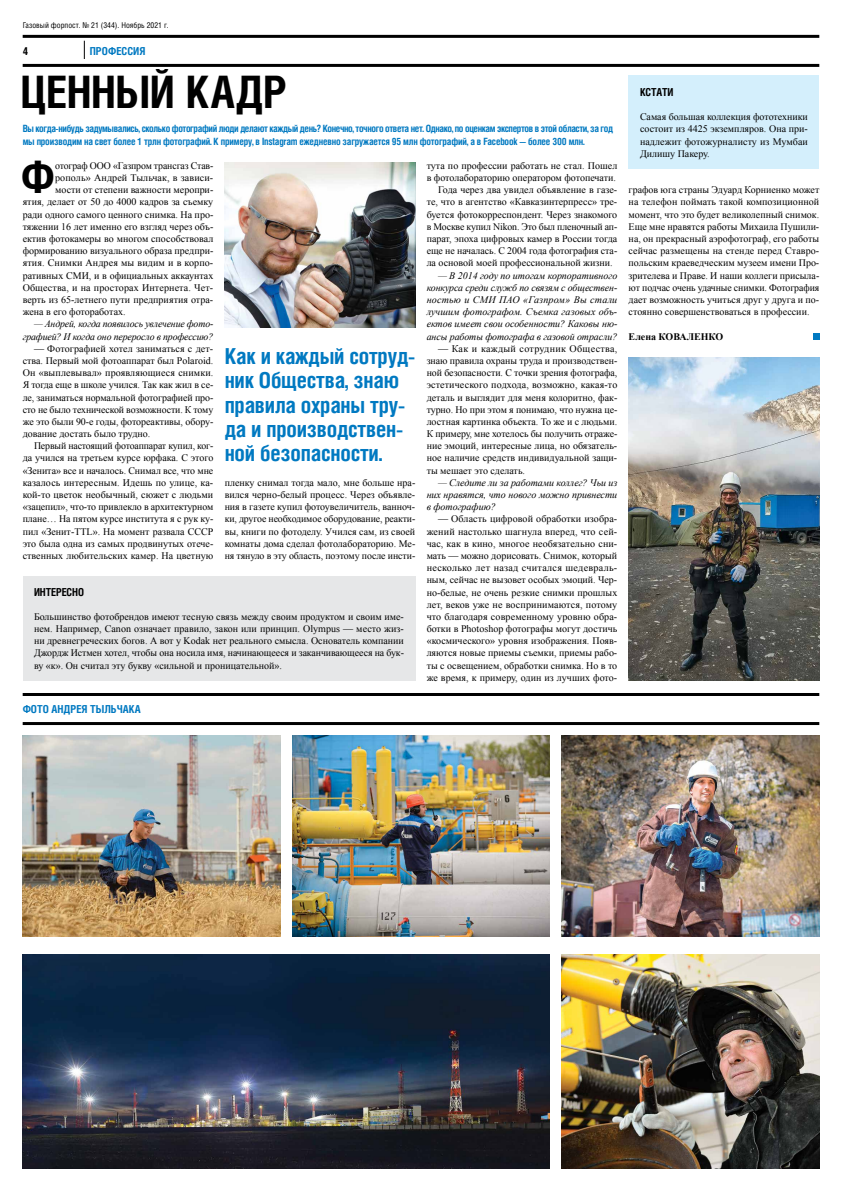
<style>
.page{position:relative;width:842px;height:1191px;background:#fff}
.page>*{position:absolute;margin:0;border:0;box-sizing:border-box;transform-origin:0 0}
.t1{font:700 44.8px "Helios Cond";letter-spacing:-.005em;color:#000}
.t2{font:700 22px/24.4px "Helios Cond";letter-spacing:-.01em;color:#0079c1}
.t3{font:700 11px "Helios Cond";color:#0079c1}
.t4{font:700 11px "Helios Cond";letter-spacing:-.01em;color:#000}
.t5{font:10px/12.2px "Times New Roman";color:#000;text-align:justify}
.t6{font:italic 10px/12.2px "Times New Roman";letter-spacing:-.005em;color:#000;text-align:justify}
.t7{font:700 10px/12.2px "Helios Cond";letter-spacing:-.04em;color:#0079c1}
.t8{font:700 10px "Times New Roman";color:#000}
.t9{font:8px "Helios Cond";color:#000}
</style>
<div class="page">
<svg style="left:84px;top:41px;width:1px;height:18px"></svg>
<hr style="left:23px;top:693px;width:796px;height:3px;background:#000">
<hr style="left:23px;top:722px;width:796px;height:3px;background:#000">
<svg style="left:813px;top:333px;width:6px;height:6px"></svg>
<div style="left:629px;top:76px;width:190px;height:93px;background:#d4effc"></div>
<div style="left:23px;top:576px;width:392px;height:105px;background:#e6e7e8"></div>
<img style="left:629px;top:357px;width:190px;height:324px">
<img style="left:225px;top:163px;width:190px;height:164px">
<svg style="left:23px;top:63px;width:258px;height:1px"></svg>
<hr style="left:23px;top:35px;width:796px;height:3px;background:#000">
<hr style="left:23px;top:64px;width:796px;height:3px;background:#000">
<img style="left:292px;top:735px;width:258px;height:201px">
<img style="left:561px;top:954px;width:258px;height:214px">
<img style="left:23px;top:954px;width:527px;height:214px">
<img style="left:23px;top:735px;width:258px;height:201px">
<img style="left:561px;top:735px;width:258px;height:201px">
<p class="t9" style="left:23px;top:21px;width:148px">Газовый форпост. № 21 (344). Ноябрь 2021 г.</p>
<h1 class="t1" style="left:20px;top:65px;width:269px">ЦЕННЫЙ КАДР</h1>
<p class="t3" style="left:90px;top:44px;width:57px">ПРОФЕССИЯ</p>
<p class="t4" style="left:23px;top:45px;width:7px">4</p>
<p class="t7" style="left:23px;top:122px;width:592px">Вы когда-нибудь задумывались, сколько фотографий люди делают каждый день? Конечно, точного ответа нет. Однако, по оценкам экспертов в этой области, за год мы производим на свет более 1 трлн фотографий. К примеру, в Instagram ежедневно загружается 95 млн фотографий, а в Facebook — более 300 млн.</p>
<h1 class="t1" style="left:21px;top:150px;width:35px">Ф</h1>
<p class="t5" style="left:55px;top:159px;width:160px">отограф ООО «Газпром трансгаз Став-</p>
<p class="t5" style="left:55px;top:171px;width:160px">рополь» Андрей Тыльчак, в зависи-</p>
<p class="t5" style="left:55px;top:184px;width:160px">мости от степени важности меропри-</p>
<p class="t5" style="left:23px;top:196px;width:192px">ятия, делает от 50 до 4000 кадров за съемку</p>
<p class="t5" style="left:23px;top:208px;width:192px">ради одного самого ценного снимка. На про-</p>
<p class="t5" style="left:23px;top:220px;width:192px">тяжении 16 лет именно его взгляд через объ-</p>
<p class="t5" style="left:23px;top:232px;width:192px">ектив фотокамеры во многом способствовал</p>
<p class="t5" style="left:23px;top:245px;width:192px">формированию визуального образа предпри-</p>
<p class="t5" style="left:23px;top:257px;width:192px">ятия. Снимки Андрея мы видим и в корпо-</p>
<p class="t5" style="left:23px;top:269px;width:192px">ративных СМИ, и в официальных аккаунтах</p>
<p class="t5" style="left:23px;top:281px;width:192px">Общества, и на просторах Интернета. Чет-</p>
<p class="t5" style="left:23px;top:293px;width:192px">верть из 65-летнего пути предприятия отра-</p>
<p class="t5" style="left:23px;top:305px;width:104px">жена в его фотоработах.</p>
<p class="t6" style="left:23px;top:318px;width:192px;text-align:right">— Андрей, когда появилось увлечение фото&shy;графией? И когда оно переросло в профессию?</p>
<p class="t5" style="left:23px;top:342px;width:192px;text-indent:11px">— Фотографией хотел заниматься с дет&shy;ства. Первый мой фотоаппарат был Polaroid.<br>Он «выплевывал» проявляющиеся снимки.<br>Я тогда еще в школе учился. Так как жил в се&shy;ле, заниматься нормальной фотографией про&shy;сто не было технической возможности. К тому же это были 90-е годы, фотореактивы, обору&shy;дование достать было трудно.</p>
<p class="t5" style="left:23px;top:439px;width:192px;text-indent:11px">Первый настоящий фотоаппарат купил, ког&shy;да учился на третьем курсе юрфака. С этого «Зенита» все и началось. Снимал все, что мне казалось интересным. Идешь по улице, ка&shy;кой-то цветок необычный, сюжет с людьми «зацепил», что-то привлекло в архитектурном плане… На пятом курсе института я с рук ку&shy;пил «Зенит-TTL». На момент развала СССР это была одна из самых продвинутых отече&shy;ственных любительских камер. На цветную</p>
<h2 class="t2" style="left:225px;top:343px;width:192px">Как и каждый сотруд&shy;ник Общества, знаю правила охраны тру&shy;да и производствен&shy;ной безопасности.</h2>
<p class="t5" style="left:225px;top:476px;width:192px">пленку снимал тогда мало, мне больше нра&shy;вился черно-белый процесс. Через объявле&shy;ния в газете купил фотоувеличитель, ванноч&shy;ки, другое необходимое оборудование, реакти&shy;вы, книги по фотоделу. Учился сам, из своей комнаты дома сделал фотолабораторию. Ме&shy;ня тянуло в эту область, поэтому после инсти-</p>
<p class="t4" style="left:34px;top:585px;width:51px">ИНТЕРЕСНО</p>
<p class="t5" style="left:34px;top:610px;width:371px">Большинство фотобрендов имеют тесную связь между своим продуктом и своим име&shy;нем. Например, Canon означает правило, закон или принцип. Olympus — место жиз&shy;ни древнегреческих богов. А вот у Kodak нет реального смысла. Основатель компании Джордж Истмен хотел, чтобы она носила имя, начинающееся и заканчивающееся на бук&shy;ву «к». Он считал эту букву «сильной и проницательной».</p>
<p class="t3" style="left:23px;top:702px;width:119px">ФОТО АНДРЕЯ ТЫЛЬЧАКА</p>
<p class="t5" style="left:427px;top:159px;width:192px">тута по профессии работать не стал. Пошел</p>
<p class="t5" style="left:427px;top:171px;width:191px">в фотолабораторию оператором фотопечати.</p>
<p class="t5" style="left:438px;top:184px;width:181px">Года через два увидел объявление в газе-</p>
<p class="t5" style="left:427px;top:196px;width:192px">те, что в агентство «Кавказинтерпресс» тре-</p>
<p class="t5" style="left:427px;top:208px;width:192px">буется фотокорреспондент. Через знакомого</p>
<p class="t5" style="left:427px;top:220px;width:192px">в Москве купил Nikon. Это был пленочный ап-</p>
<p class="t5" style="left:427px;top:232px;width:192px">парат, эпоха цифровых камер в России тогда</p>
<p class="t5" style="left:427px;top:245px;width:192px">еще не началась. С 2004 года фотография ста-</p>
<p class="t5" style="left:427px;top:257px;width:187px">ла основой моей профессиональной жизни.</p>
<p class="t6" style="left:427px;top:269px;width:192px;text-indent:11px">— В 2014 году по итогам корпоративного конкурса среди служб по связям с обществен&shy;ностью и СМИ ПАО «Газпром» Вы стали лучшим фотографом. Съемка газовых объ&shy;ектов имеет свои особенности? Каковы ню&shy;ансы работы фотографа в газовой отрасли?</p>
<p class="t5" style="left:427px;top:342px;width:192px;text-indent:11px">— Как и каждый сотрудник Общества, знаю правила охраны труда и производствен&shy;ной безопасности. С точки зрения фотографа, эстетического подхода, возможно, какая-то деталь и выглядит для меня колоритно, фак&shy;турно. Но при этом я понимаю, что нужна це&shy;лостная картинка объекта. То же и с людьми.<br>К примеру, мне хотелось бы получить отраже&shy;ние эмоций, интересные лица, но обязатель&shy;ное наличие средств индивидуальной защи&shy;ты мешает это сделать.</p>
<p class="t6" style="left:427px;top:476px;width:192px;text-indent:11px">— Следите ли за работами коллег? Чьи из них нравятся, что нового можно привнести в фотографию?</p>
<p class="t5" style="left:427px;top:513px;width:192px;text-indent:11px">— Область цифровой обработки изобра&shy;жений настолько шагнула вперед, что сей&shy;час, как в кино, многое необязательно сни&shy;мать — можно дорисовать. Снимок, который несколько лет назад считался шедевраль&shy;ным, сейчас не вызовет особых эмоций. Чер&shy;но-белые, не очень резкие снимки прошлых лет, веков уже не воспринимаются, потому что благодаря современному уровню обра&shy;ботки в Photoshop фотографы могут достичь «космического» уровня изображения. Появ&shy;ляются новые приемы съемки, приемы рабо&shy;ты с освещением, обработки снимка. Но в то же время, к примеру, один из лучших фото-</p>
<p class="t4" style="left:640px;top:85px;width:35px">КСТАТИ</p>
<p class="t5" style="left:640px;top:111px;width:169px">Самая большая коллекция фототехники состоит из 4425 экземпляров. Она при&shy;надлежит фотожурналисту из Мумбаи Дилишу Пакеру.</p>
<p class="t5" style="left:629px;top:184px;width:192px">графов юга страны Эдуард Корниенко может на телефон поймать такой композиционной момент, что это будет великолепный снимок.<br>Еще мне нравятся работы Михаила Пушили&shy;на, он прекрасный аэрофотограф, его работы сейчас размещены на стенде перед Ставро&shy;польским краеведческим музеем имени Про&shy;зрителева и Праве. И наши коллеги присыла&shy;ют подчас очень удачные снимки. Фотография дает возможность учиться друг у друга и по&shy;стоянно совершенствоваться в профессии.</p>
<p class="t8" style="left:629px;top:329px;width:96px">Елена КОВАЛЕНКО</p>
</div>
